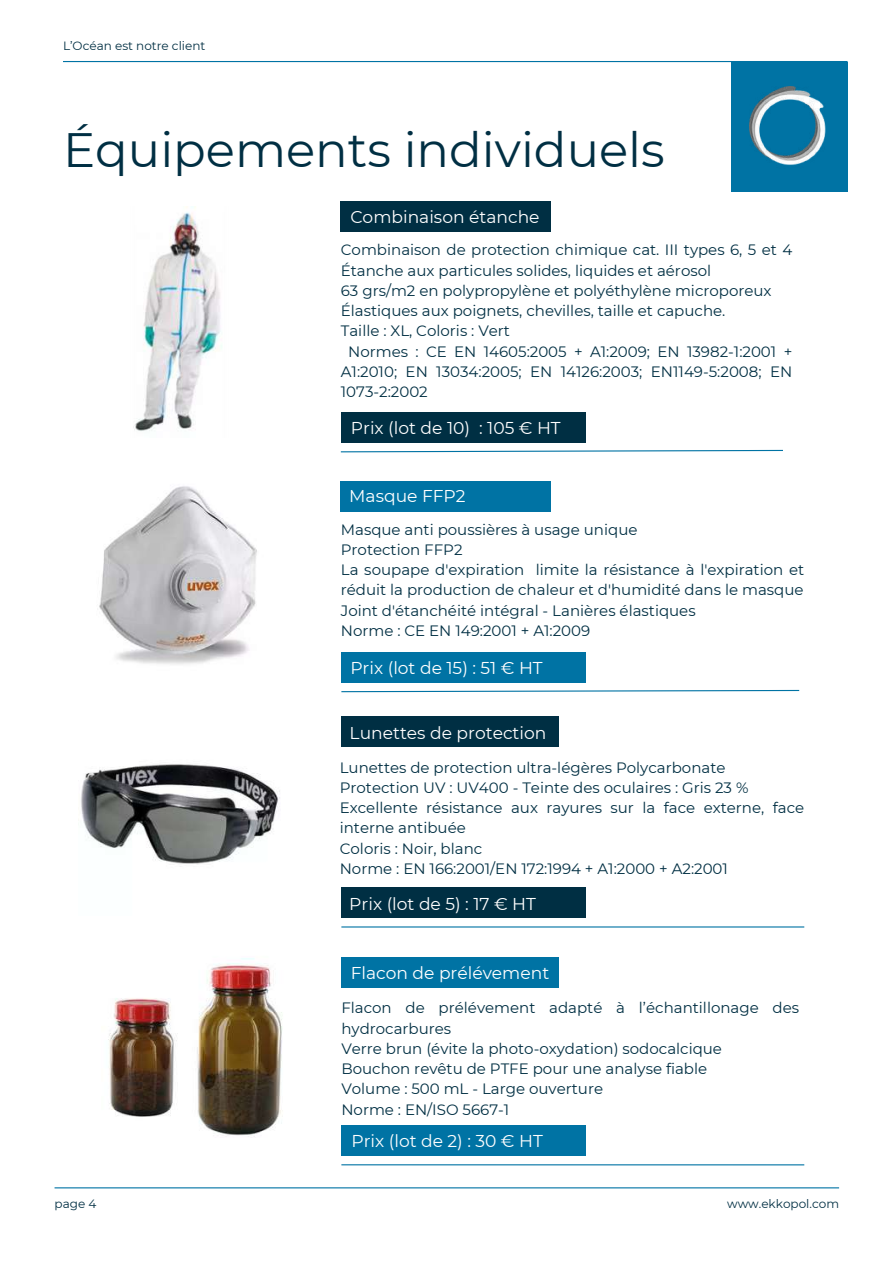
<style>
.page{position:relative;width:894px;height:1264px;background:#fff}
.page>*{position:absolute;margin:0;border:0;box-sizing:border-box;transform-origin:0 0}
.t1{font:48.15px "Montserrat";color:#002f43}
.t2{font:17.1px "Montserrat";color:#fff}
.t3{font:15px/20.2px "Montserrat";color:#002f43}
.t4{font:12px "Montserrat";color:#002f43}
</style>
<div class="page">
<hr style="left:63px;top:61px;width:784px;height:1px;background:#0073a4">
<hr style="left:55px;top:1187px;width:783px;height:1px;background:#0073a4">
<svg style="left:340px;top:449px;width:443px;height:4px"></svg>
<svg style="left:341px;top:689px;width:459px;height:3px"></svg>
<div style="left:341px;top:202px;width:210px;height:30px;background:#002f43"></div>
<div style="left:341px;top:481px;width:210px;height:30px;background:#0073a4"></div>
<div style="left:341px;top:717px;width:217px;height:30px;background:#002f43"></div>
<div style="left:731px;top:62px;width:116px;height:129px;background:#0073a4"></div>
<div style="left:341px;top:412px;width:244px;height:31px;background:#002f43"></div>
<img style="left:749px;top:86px;width:77px;height:79px">
<div style="left:341px;top:652px;width:244px;height:30px;background:#0073a4"></div>
<hr style="left:341px;top:926px;width:463px;height:1px;background:#0073a4">
<div style="left:341px;top:887px;width:245px;height:30px;background:#002f43"></div>
<div style="left:341px;top:957px;width:217px;height:30px;background:#0073a4"></div>
<hr style="left:341px;top:1164px;width:463px;height:1px;background:#0073a4">
<div style="left:341px;top:1125px;width:245px;height:30px;background:#0073a4"></div>
<img style="left:108px;top:958px;width:174px;height:179px">
<img style="left:133px;top:207px;width:89px;height:224px">
<img style="left:99px;top:486px;width:158px;height:179px">
<img style="left:81px;top:764px;width:199px;height:103px">
<p class="t4" style="left:63px;top:39px;width:144px">L’Océan est notre client</p>
<h1 class="t1" style="left:63px;top:120px;width:603px">Équipements individuels</h1>
<p class="t2" style="left:350px;top:206px;width:191px">Combinaison étanche</p>
<p class="t3" style="left:341px;top:240px;width:453px">Combinaison de protection chimique cat. III types 6, 5 et 4</p>
<p class="t3" style="left:341px;top:260px;width:372px">Étanche aux particules solides, liquides et aérosol</p>
<p class="t3" style="left:341px;top:280px;width:432px">63 grs/m2 en polypropylène et polyéthylène microporeux</p>
<p class="t3" style="left:341px;top:300px;width:386px">Élastiques aux poignets, chevilles, taille et capuche.</p>
<p class="t3" style="left:341px;top:321px;width:171px">Taille : XL, Coloris : Vert</p>
<p class="t3" style="left:348px;top:341px;width:445px">Normes : CE EN 14605:2005 + A1:2009; EN 13982-1:2001 +</p>
<p class="t3" style="left:341px;top:361px;width:453px">A1:2010; EN 13034:2005; EN 14126:2003; EN1149-5:2008; EN</p>
<p class="t3" style="left:341px;top:381px;width:88px">1073-2:2002</p>
<p class="t2" style="left:351px;top:417px;width:211px">Prix (lot de 10) : 105 € HT</p>
<p class="t2" style="left:349px;top:486px;width:118px">Masque FFP2</p>
<p class="t3" style="left:341px;top:519px;width:465px">Masque anti poussières à usage unique<br>Protection FFP2<br>La soupape d'expiration limite la résistance à l'expiration et réduit la production de chaleur et d'humidité dans le masque Joint d'étanchéité intégral - Lanières élastiques<br>Norme : CE EN 149:2001 + A1:2009</p>
<p class="t2" style="left:350px;top:657px;width:194px">Prix (lot de 15) : 51 € HT</p>
<p class="t2" style="left:349px;top:722px;width:198px">Lunettes de protection</p>
<p class="t3" style="left:339px;top:757px;width:466px">Lunettes de protection ultra-légères Polycarbonate Protection UV : UV400 - Teinte des oculaires : Gris 23 % Excellente résistance aux rayures sur la face externe, face interne antibuée<br>Coloris : Noir, blanc<br>Norme : EN 166:2001/EN 172:1994 + A1:2000 + A2:2001</p>
<p class="t2" style="left:349px;top:893px;width:188px">Prix (lot de 5) : 17 € HT</p>
<p class="t2" style="left:350px;top:962px;width:200px">Flacon de prélévement</p>
<p class="t3" style="left:341px;top:997px;width:459px">Flacon de prélévement adapté à l’échantillonage des hydrocarbures<br>Verre brun (évite la photo-oxydation) sodocalcique<br>Bouchon revêtu de PTFE pour une analyse fiable<br>Volume : 500 mL - Large ouverture<br>Norme : EN/ISO 5667-1</p>
<p class="t4" style="left:55px;top:1196px;width:43px">page 4</p>
<p class="t2" style="left:351px;top:1130px;width:193px">Prix (lot de 2) : 30 € HT</p>
<p class="t4" style="left:727px;top:1196px;width:113px">www.ekkopol.com</p>
</div>
